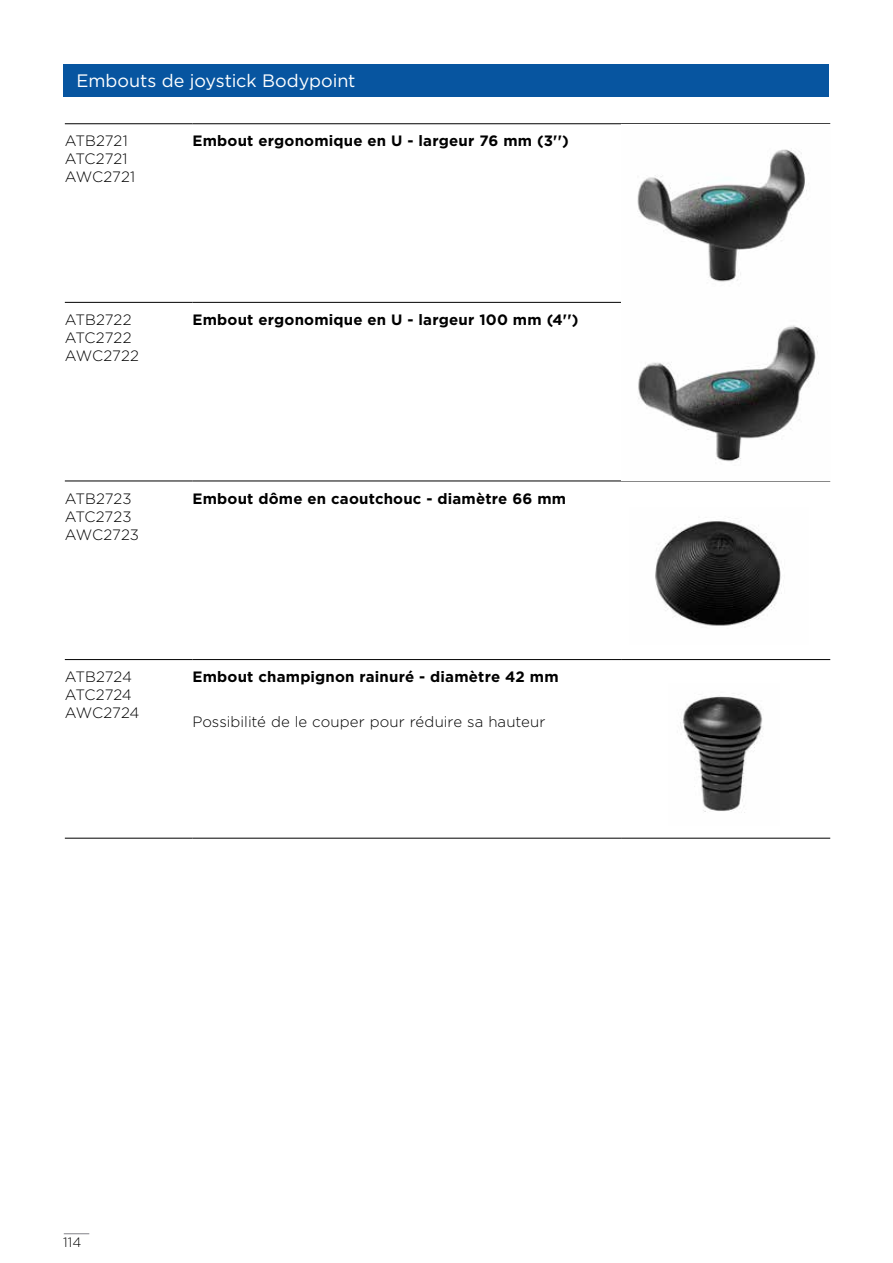
<style>
.page{position:relative;width:893px;height:1263px;background:#fff}
.page>*{position:absolute;margin:0;border:0;box-sizing:border-box;transform-origin:0 0}
.t1{font:18px "Gotham";letter-spacing:-.005em;color:#fff}
.t2{font:700 15px "Gotham";letter-spacing:.015em;color:#000}
.t3{font:300 15px/18px "Gotham";color:#000}
.t4{font:300 13.5px "Gotham";color:#000}
</style>
<div class="page">
<svg style="left:64px;top:1233px;width:25px;height:1px"></svg>
<hr style="left:65px;top:123px;width:127px;height:1px;background:#000">
<hr style="left:192px;top:123px;width:430px;height:1px;background:#000">
<hr style="left:622px;top:123px;width:208px;height:1px;background:#000">
<hr style="left:65px;top:302px;width:127px;height:1px;background:#000">
<hr style="left:192px;top:302px;width:430px;height:1px;background:#000">
<hr style="left:65px;top:481px;width:127px;height:1px;background:#000">
<hr style="left:192px;top:481px;width:430px;height:1px;background:#000">
<hr style="left:622px;top:481px;width:208px;height:1px;background:#000">
<hr style="left:65px;top:659px;width:127px;height:1px;background:#000">
<hr style="left:192px;top:659px;width:430px;height:1px;background:#000">
<hr style="left:622px;top:659px;width:208px;height:1px;background:#000">
<hr style="left:65px;top:838px;width:127px;height:1px;background:#000">
<hr style="left:192px;top:838px;width:430px;height:1px;background:#000">
<hr style="left:622px;top:838px;width:208px;height:1px;background:#000">
<img style="left:637px;top:148px;width:182px;height:314px">
<img style="left:655px;top:517px;width:127px;height:109px">
<img style="left:680px;top:695px;width:83px;height:118px">
<div style="left:64px;top:64px;width:765px;height:33px;background:#0755a0"></div>
<p class="t1" style="left:77px;top:69px;width:280px">Embouts de joystick Bodypoint</p>
<p class="t3" style="left:65px;top:132px;width:72px">ATB2721<br>ATC2721<br>AWC2721</p>
<p class="t2" style="left:192px;top:131px;width:378px">Embout ergonomique en U - largeur 76 mm (3'')</p>
<p class="t3" style="left:65px;top:310px;width:76px">ATB2722<br>ATC2722<br>AWC2722</p>
<p class="t2" style="left:192px;top:310px;width:387px">Embout ergonomique en U - largeur 100 mm (4'')</p>
<p class="t3" style="left:65px;top:489px;width:76px">ATB2723<br>ATC2723<br>AWC2723</p>
<p class="t2" style="left:192px;top:488px;width:375px">Embout dôme en caoutchouc - diamètre 66 mm</p>
<p class="t3" style="left:65px;top:667px;width:76px">ATB2724<br>ATC2724<br>AWC2724</p>
<p class="t2" style="left:192px;top:667px;width:368px">Embout champignon rainuré - diamètre 42 mm</p>
<p class="t3" style="left:192px;top:712px;width:355px">Possibilité de le couper pour réduire sa hauteur</p>
<p class="t4" style="left:63px;top:1233px;width:20px">114</p>
</div>
